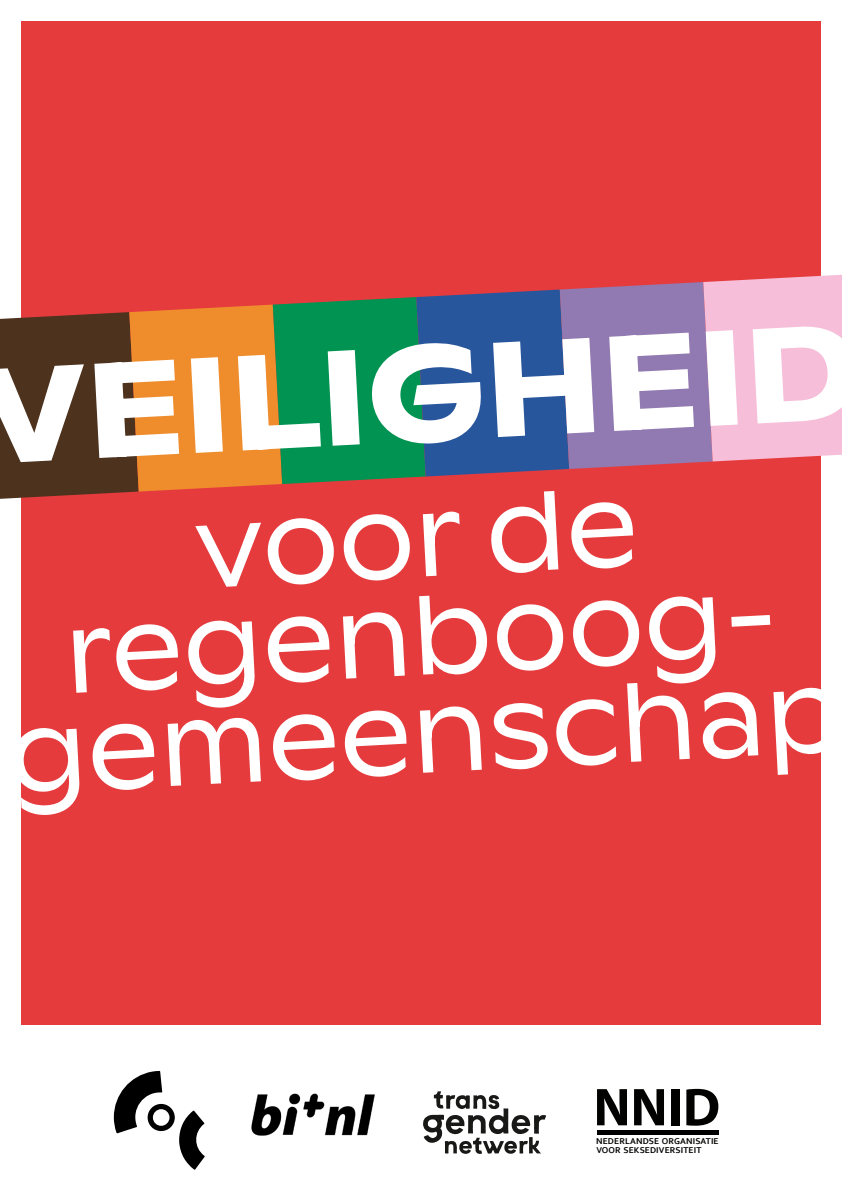
<style>
.page{position:relative;width:842px;height:1191px;background:#fff}
.page>*{position:absolute;margin:0;border:0;box-sizing:border-box;transform-origin:0 0}
.brood{font:134.7px "ABC Ginto Nord Variable";color:#fff;scale:.96 1}
.brood-2{font:109px "ABC Ginto Nord Variable";color:#fff}
.t1{font:700 53.65px "Myriad Pro";color:#020200}
.t2{font:700 8.9px/9.2px "Corbel";letter-spacing:.015em;color:#020200}
</style>
<div class="page">
<div style="left:21px;top:21px;width:800px;height:1003px;background:#e63b3d"></div>
<svg style="left:0;top:275px;width:842px;height:224px"></svg>
<svg style="left:114px;top:1070px;width:91px;height:99px"></svg>
<img style="left:251px;top:1093px;width:124px;height:43px">
<svg style="left:423px;top:1091px;width:123px;height:63px"></svg>
<hr style="left:597px;top:1130px;width:121px;height:4px;background:#000">
<p class="brood" style="left:-24px;top:335px;width:921px;rotate:-3deg">VEILIGHEID</p>
<p class="brood-2" style="left:191px;top:484px;width:445px;rotate:-3deg">voor de</p>
<p class="brood-2" style="left:61px;top:589px;width:716px;rotate:-3deg">regenboog-</p>
<p class="brood-2" style="left:4px;top:690px;width:840px;rotate:-3deg">gemeenschap</p>
<p class="t1" style="left:593px;top:1077px;width:128px">NNID</p>
<p class="t2" style="left:596px;top:1136px;width:124px">NEDERLANDSE ORGANISATIE<br>VOOR SEKSEDIVERSITEIT</p>
</div>
